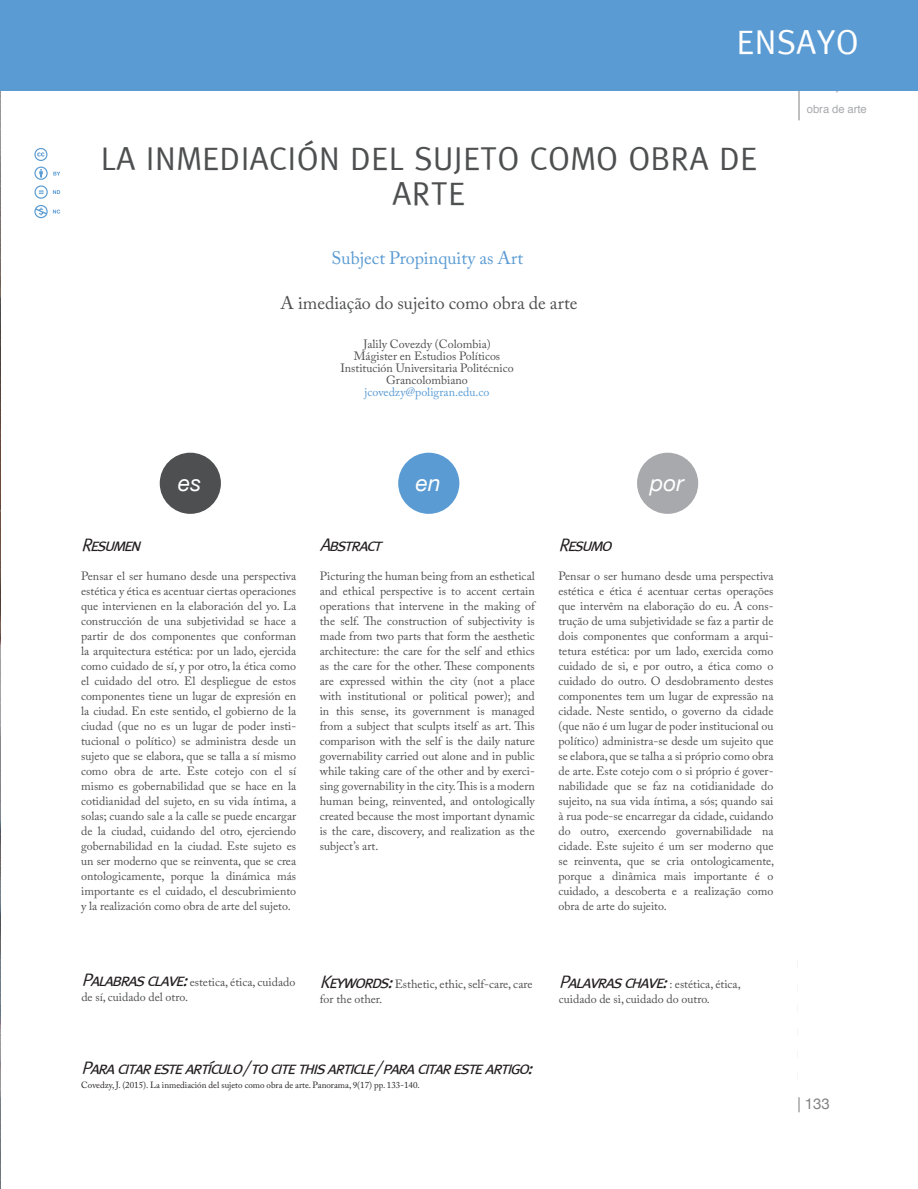
<style>
.page{position:relative;width:918px;height:1189px;background:#fff}
.page>*{position:absolute;margin:0;border:0;box-sizing:border-box;transform-origin:0 0}
.t1{font:34.5px "Meta Caps";letter-spacing:.015em;color:#fff}
.Portuguese_Title{font:33px/34.5px "Meta Caps";letter-spacing:.015em;color:#4e4f50;text-align:center}
.lang{font:italic 22.5px "Helvetica Neue";color:#fff}
.Hs{font:italic 18px "Meta Caps";color:#231f20}
.Portuguese_Title-2{font:18px "Adobe Caslon Pro";color:#4e4f50}
.English_Title{font:18px "Adobe Caslon Pro";color:#5a9bd3}
.Textos_Introductorio{font:italic 18px "Meta Caps";color:#231f20}
.t2{font:15px "Helvetica Neue";color:#808180}
.Textos_Introductorio-2{font:12px/15px "Adobe Caslon Pro";color:#4e4f50}
.Creditos_autor{font:12px/12px "Adobe Caslon Pro";color:#4e4f50;text-align:center}
.Cornisa{font:11.25px "Helvetica";color:#a8a9ad}
.Hs-2{font:9px "Adobe Caslon Pro";color:#231f20}
.s1{color:#5a9bd3}
.s2{font-family:"Meta Caps";font-style:italic;font-size:18px;color:#231f20}
</style>
<div class="page">
<hr style="left:798px;top:61px;width:1px;height:59px;background:#808180">
<img style="left:0;top:90px;width:1px;height:1097px">
<div style="left:160px;top:452px;width:61px;height:62px;background:#4e4f50;border-radius:50%"></div>
<div style="left:398px;top:452px;width:61px;height:62px;background:#5a9bd3;border-radius:50%"></div>
<div style="left:637px;top:452px;width:61px;height:62px;background:#a8a9ad;border-radius:50%"></div>
<svg style="left:34px;top:205px;width:26px;height:13px"></svg>
<svg style="left:34px;top:148px;width:26px;height:51px"></svg>
<div style="left:0;top:0;width:917px;height:90px;background:#5a9bd3"></div>
<h1 class="t1" style="left:736px;top:22px;width:123px">ENSAYO</h1>
<p class="Portuguese_Title" style="left:101px;top:141px;width:658px">LA INMEDIACIÓN DEL SUJETO COMO OBRA DE<br>ARTE</p>
<p class="English_Title" style="left:331px;top:247px;width:193px">Subject Propinquity as Art</p>
<p class="Portuguese_Title-2" style="left:280px;top:292px;width:298px">A imediação do sujeito como obra de arte</p>
<p class="Creditos_autor" style="left:340px;top:338px;width:175px">Jalily Covezdy (Colombia)<br>Mágister en Estudios Políticos<br>Institución Universitaria Politécnico<br>Grancolombiano <span class="s1">jcovedzy@poligran.edu.co</span></p>
<p class="Cornisa" style="left:806px;top:100px;width:62px">obra de arte</p>
<p class="lang" style="left:178px;top:467px;width:24px">es</p>
<p class="lang" style="left:416px;top:467px;width:26px">en</p>
<p class="lang" style="left:650px;top:467px;width:35px">por</p>
<p class="Textos_Introductorio" style="left:81px;top:535px;width:66px">Resumen</p>
<p class="Textos_Introductorio-2" style="left:81px;top:568px;width:216px;text-align:justify">Pensar el ser humano desde una perspectiva estética y ética es acentuar ciertas operaciones que intervienen en la elaboración del yo. La construcción de una subjetividad se hace a partir de dos componentes que conforman la arquitectura estética: por un lado, ejercida como cuidado de sí, y por otro, la ética como el cuidado del otro. El despliegue de estos componentes tiene un lugar de expresión en la ciudad. En este sentido, el gobierno de la ciudad (que no es un lugar de poder insti&shy;tucional o político) se administra desde un sujeto que se elabora, que se talla a sí mismo como obra de arte. Este cotejo con el sí mismo es gobernabilidad que se hace en la cotidianidad del sujeto, en su vida íntima, a solas; cuando sale a la calle se puede encargar de la ciudad, cuidando del otro, ejerciendo gobernabilidad en la ciudad. Este sujeto es un ser moderno que se reinventa, que se crea ontologicamente, porque la dinámica más importante es el cuidado, el descubrimiento y la realización como obra de arte del sujeto.</p>
<p class="Textos_Introductorio" style="left:320px;top:535px;width:69px">Abstract</p>
<p class="Textos_Introductorio-2" style="left:320px;top:568px;width:218px">Picturing the human being from an esthetical and ethical perspective is to accent certain operations that intervene in the making of the self. The construction of subjectivity is made from two parts that form the aesthetic architecture: the care for the self and ethics as the care for the other. These components are expressed within the city (not a place with institutional or political power); and in this sense, its government is managed from a subject that sculpts itself as art. This comparison with the self is the daily nature governability carried out alone and in public while taking care of the other and by exerci&shy;sing governability in the city. This is a modern human being, reinvented, and ontologically created because the most important dynamic is the care, discovery, and realization as the subject’s art.</p>
<p class="Textos_Introductorio" style="left:558px;top:535px;width:60px">Resumo</p>
<p class="Textos_Introductorio-2" style="left:558px;top:568px;width:217px;text-align:justify">Pensar o ser humano desde uma perspectiva estética e ética é acentuar certas operações que intervêm na elaboração do eu. A cons&shy;trução de uma subjetividade se faz a partir de dois componentes que conformam a arqui&shy;tetura estética: por um lado, exercida como cuidado de si, e por outro, a ética como o cuidado do outro. O desdobramento destes componentes tem um lugar de expressão na cidade. Neste sentido, o governo da cidade (que não é um lugar de poder institucional ou político) administra-se desde um sujeito que se elabora, que se talha a si próprio como obra de arte. Este cotejo com o si próprio é gover&shy;nabilidade que se faz na cotidianidade do sujeito, na sua vida íntima, a sós; quando sai à rua pode-se encarregar da cidade, cuidando do outro, exercendo governabilidade na cidade. Este sujeito é um ser moderno que se reinventa, que se cria ontologicamente, porque a dinâmica mais importante é o cuidado, a descoberta e a realização como obra de arte do sujeito.</p>
<p class="Textos_Introductorio-2" style="left:81px;top:974px;width:215px"><span class="s2">Palabrasclave:</span>estetica, ética, cuidado de sí, cuidado del otro.</p>
<p class="Textos_Introductorio-2" style="left:320px;top:976px;width:214px"><span class="s2">Keywords:</span>Esthetic, ethic, self-care, care for the other.</p>
<p class="Hs" style="left:81px;top:1057px;width:458px">Paracitaresteartículo/ tocitethisarticle/ paracitaresteartigo:</p>
<p class="Hs-2" style="left:81px;top:1079px;width:340px">Covedzy, J. (2015). La inmediación del sujeto como obra de arte. Panorama, 9(17) pp. 133-140.</p>
<p class="Textos_Introductorio-2" style="left:559px;top:976px;width:183px"><span class="s2">Palavraschave:</span>: estética, ética, cuidado de si, cuidado do outro.</p>
<p class="t2" style="left:797px;top:1092px;width:34px">| 133</p>
</div>
